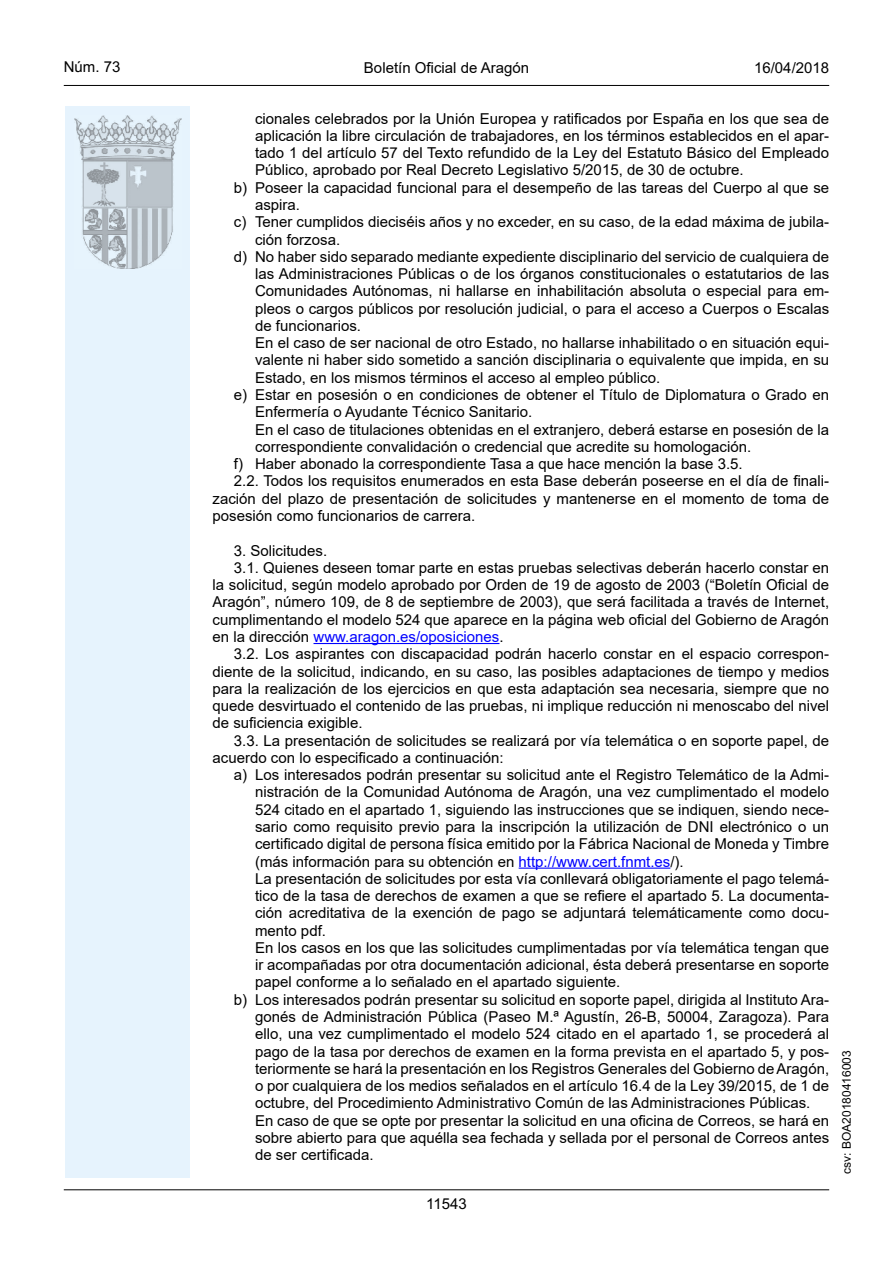
<style>
.page{position:relative;width:893px;height:1263px;background:#fff}
.page>*{position:absolute;margin:0;border:0;box-sizing:border-box;transform-origin:0 0}
.Sangrado_01{font:15px/17.2px "Arial";color:#000;text-align:justify}
.inicio_de_parrafo{font:15px/17.2px "Arial";color:#000;text-align:justify}
.estilo_head-c{font:15px "Arial";color:#000}
.estilo_head-d{font:15px "Arial MT2";color:#000}
.estilo_head-i{font:15px "Arial MT2";color:#000}
.numero_pagina{font:15px "Arial MT2";color:#000}
.estilo_head-i-2{font:12px "Arial MT2";color:#000}
.s1{color:#00f}
.s2{font-family:"Arial MT2"}
</style>
<div class="page">
<div style="left:65px;top:106px;width:125px;height:1072px;background:#e6f3fd"></div>
<img style="left:75px;top:115px;width:106px;height:153px">
<hr style="left:64px;top:85px;width:765px;height:1px;background:#000">
<hr style="left:64px;top:1189px;width:765px;height:1px;background:#000">
<hr style="left:313px;top:643px;width:186px;height:1px;background:#00f">
<hr style="left:519px;top:867px;width:151px;height:2px;background:#00f">
<p class="estilo_head-i" style="left:64px;top:57px;width:58px">Núm. 73</p>
<p class="estilo_head-c" style="left:364px;top:57px;width:167px">Boletín Oficial de Aragón</p>
<p class="estilo_head-d" style="left:754px;top:57px;width:77px">16/04/2018</p>
<p class="Sangrado_01" style="left:255px;top:110px;width:576px">cionales celebrados por la Unión Europea y ratificados por España en los que sea de aplicación la libre circulación de trabajadores, en los términos establecidos en el apar&shy;tado 1 del artículo 57 del Texto refundido de la Ley del Estatuto Básico del Empleado Público, aprobado por Real Decreto Legislativo 5/2015, de 30 de octubre.</p>
<p class="Sangrado_01" style="left:255px;top:179px;width:576px;text-indent:-21px">b) Poseer la capacidad funcional para el desempeño de las tareas del Cuerpo al que se aspira.</p>
<p class="Sangrado_01" style="left:255px;top:213px;width:576px;text-indent:-21px">c) Tener cumplidos dieciséis años y no exceder, en su caso, de la edad máxima de jubila&shy;ción forzosa.</p>
<p class="Sangrado_01" style="left:255px;top:248px;width:576px;text-indent:-21px">d) No haber sido separado mediante expediente disciplinario del servicio de cualquiera de las Administraciones Públicas o de los órganos constitucionales o estatutarios de las Comunidades Autónomas, ni hallarse en inhabilitación absoluta o especial para em&shy;pleos o cargos públicos por resolución judicial, o para el acceso a Cuerpos o Escalas de funcionarios.</p>
<p class="Sangrado_01" style="left:255px;top:334px;width:576px">En el caso de ser nacional de otro Estado, no hallarse inhabilitado o en situación equi&shy;valente ni haber sido sometido a sanción disciplinaria o equivalente que impida, en su Estado, en los mismos términos el acceso al empleo público.</p>
<p class="Sangrado_01" style="left:255px;top:386px;width:576px;text-indent:-21px">e) Estar en posesión o en condiciones de obtener el Título de Diplomatura o Grado en<br>Enfermería o Ayudante Técnico Sanitario.</p>
<p class="Sangrado_01" style="left:255px;top:421px;width:576px">En el caso de titulaciones obtenidas en el extranjero, deberá estarse en posesión de la correspondiente convalidación o credencial que acredite su homologación.</p>
<p class="Sangrado_01" style="left:234px;top:455px;width:510px">f) Haber abonado la correspondiente Tasa a que hace mención la base 3.5.</p>
<p class="inicio_de_parrafo" style="left:213px;top:472px;width:618px;text-indent:21px">2.2. Todos los requisitos enumerados en esta Base deberán poseerse en el día de finali&shy;zación del plazo de presentación de solicitudes y mantenerse en el momento de toma de posesión como funcionarios de carrera.</p>
<p class="inicio_de_parrafo" style="left:234px;top:541px;width:95px">3. Solicitudes.</p>
<p class="inicio_de_parrafo" style="left:213px;top:559px;width:618px;text-indent:21px">3.1. Quienes deseen tomar parte en estas pruebas selectivas deberán hacerlo constar en la solicitud, según modelo aprobado por Orden de 19 de agosto de 2003 (“Boletín Oficial de Aragón”, número 109, de 8 de septiembre de 2003), que será facilitada a través de Internet, cumplimentando el modelo 524 que aparece en la página web oficial del Gobierno de Aragón en la dirección <span class="s1">www.aragon.es/oposiciones</span><span class="s2">.</span></p>
<p class="inicio_de_parrafo" style="left:213px;top:645px;width:618px;text-indent:21px">3.2. Los aspirantes con discapacidad podrán hacerlo constar en el espacio correspon&shy;diente de la solicitud, indicando, en su caso, las posibles adaptaciones de tiempo y medios para la realización de los ejercicios en que esta adaptación sea necesaria, siempre que no quede desvirtuado el contenido de las pruebas, ni implique reducción ni menoscabo del nivel de suficiencia exigible.</p>
<p class="inicio_de_parrafo" style="left:213px;top:732px;width:618px;text-indent:21px">3.3. La presentación de solicitudes se realizará por vía telemática o en soporte papel, de acuerdo con lo especificado a continuación:</p>
<p class="Sangrado_01" style="left:255px;top:766px;width:576px;text-indent:-21px">a) Los interesados podrán presentar su solicitud ante el Registro Telemático de la Admi&shy;nistración de la Comunidad Autónoma de Aragón, una vez cumplimentado el modelo 524 citado en el apartado 1, siguiendo las instrucciones que se indiquen, siendo nece&shy;sario como requisito previo para la inscripción la utilización de DNI electrónico o un certificado digital de persona física emitido por la Fábrica Nacional de Moneda y Timbre (más información para su obtención en <span class="s1">http://www.cert.fnmt.es</span>/).</p>
<p class="Sangrado_01" style="left:255px;top:870px;width:576px">La presentación de solicitudes por esta vía conllevará obligatoriamente el pago telemá&shy;tico de la tasa de derechos de examen a que se refiere el apartado 5. La documenta&shy;ción acreditativa de la exención de pago se adjuntará telemáticamente como docu&shy;mento pdf.</p>
<p class="Sangrado_01" style="left:255px;top:939px;width:576px">En los casos en los que las solicitudes cumplimentadas por vía telemática tengan que ir acompañadas por otra documentación adicional, ésta deberá presentarse en soporte papel conforme a lo señalado en el apartado siguiente.</p>
<p class="Sangrado_01" style="left:255px;top:991px;width:576px;text-indent:-21px">b) Los interesados podrán presentar su solicitud en soporte papel, dirigida al Instituto Ara&shy;gonés de Administración Pública (Paseo M.ª Agustín, 26-B, 50004, Zaragoza). Para ello, una vez cumplimentado el modelo 524 citado en el apartado 1, se procederá al pago de la tasa por derechos de examen en la forma prevista en el apartado 5, y pos&shy;teriormente se hará la presentación en los Registros Generales del Gobierno de Aragón, o por cualquiera de los medios señalados en el artículo 16.4 de la Ley 39/2015, de 1 de octubre, del Procedimiento Administrativo Común de las Administraciones Públicas.</p>
<p class="Sangrado_01" style="left:255px;top:1112px;width:576px">En caso de que se opte por presentar la solicitud en una oficina de Correos, se hará en sobre abierto para que aquélla sea fechada y sellada por el personal de Correos antes de ser certificada.</p>
<p class="numero_pagina" style="left:426px;top:1193px;width:42px">11543</p>
<p class="estilo_head-i-2" style="left:838px;top:1174px;width:125px;rotate:-90deg">csv: BOA20180416003</p>
</div>
